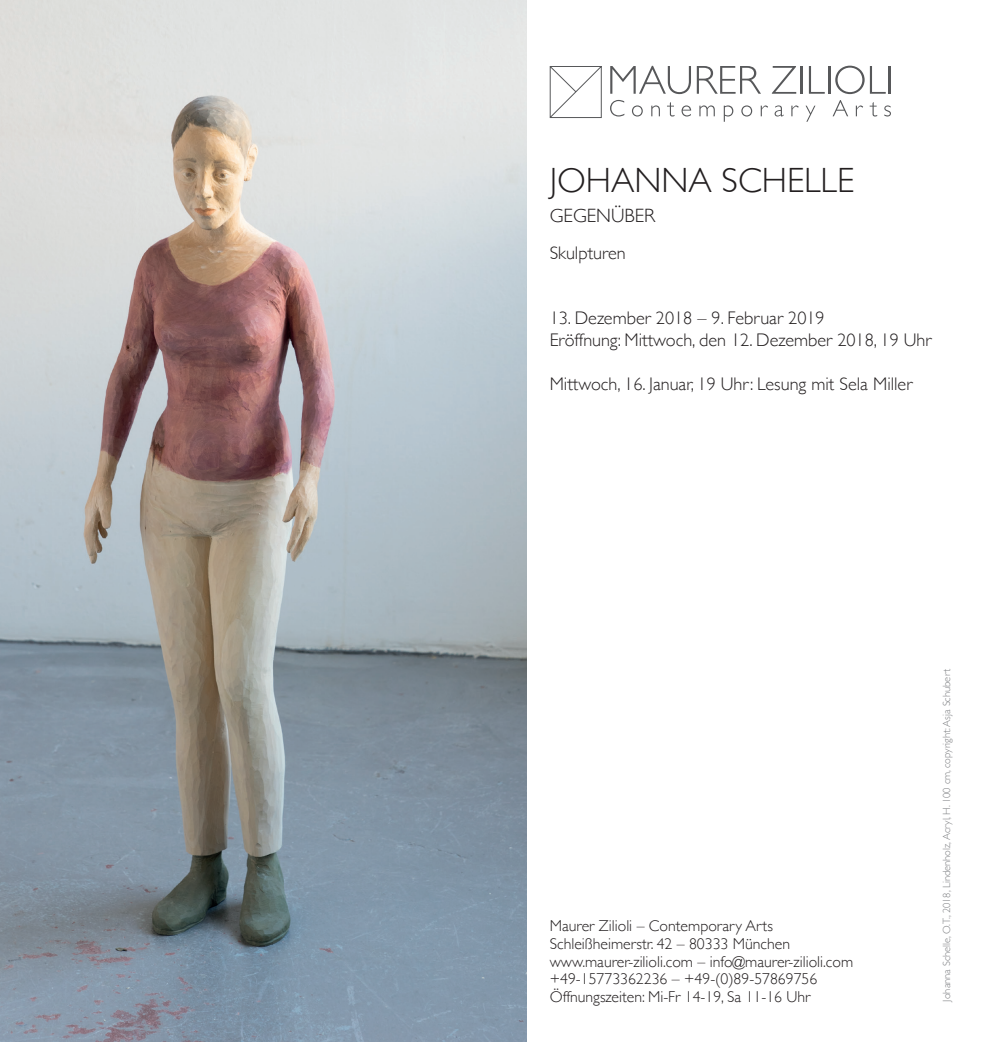
<style>
.page{position:relative;width:983px;height:1042px;background:#fff}
.page>*{position:absolute;margin:0;border:0;box-sizing:border-box;transform-origin:0 0}
.t1{font:300 35px "Gill Sans";color:#231f20}
.t2{font:300 19.25px "Gill Sans";color:#231f20}
.t3{font:300 18.2px "Gill Sans";color:#231f20}
.t4{font:300 15.75px "Gill Sans";color:#231f20}
.t5{font:300 10.5px "Gill Sans";color:#808285}
</style>
<div class="page">
<img style="left:0;top:0;width:526px;height:1042px">
<svg style="left:610px;top:66px;width:80px;height:28px"></svg>
<svg style="left:696px;top:66px;width:64px;height:28px"></svg>
<svg style="left:771px;top:66px;width:25px;height:28px"></svg>
<hr style="left:800px;top:66px;width:2px;height:28px;background:#57585a">
<svg style="left:808px;top:66px;width:16px;height:28px"></svg>
<hr style="left:827px;top:66px;width:2px;height:28px;background:#57585a">
<svg style="left:835px;top:66px;width:50px;height:28px"></svg>
<hr style="left:888px;top:66px;width:2px;height:28px;background:#57585a">
<svg style="left:549px;top:66px;width:53px;height:52px"></svg>
<svg style="left:610px;top:100px;width:14px;height:16px"></svg>
<svg style="left:632px;top:105px;width:10px;height:11px"></svg>
<svg style="left:651px;top:105px;width:8px;height:11px"></svg>
<svg style="left:667px;top:102px;width:7px;height:14px"></svg>
<svg style="left:681px;top:105px;width:10px;height:11px"></svg>
<svg style="left:699px;top:105px;width:15px;height:11px"></svg>
<svg style="left:723px;top:105px;width:10px;height:17px"></svg>
<svg style="left:741px;top:105px;width:11px;height:11px"></svg>
<svg style="left:760px;top:105px;width:7px;height:11px"></svg>
<svg style="left:774px;top:105px;width:9px;height:11px"></svg>
<svg style="left:791px;top:105px;width:7px;height:11px"></svg>
<svg style="left:805px;top:106px;width:10px;height:16px"></svg>
<svg style="left:832px;top:100px;width:16px;height:16px"></svg>
<svg style="left:855px;top:105px;width:7px;height:11px"></svg>
<svg style="left:869px;top:102px;width:8px;height:14px"></svg>
<svg style="left:884px;top:105px;width:6px;height:11px"></svg>
<p class="t1" style="left:549px;top:153px;width:306px">JOHANNA SCHELLE</p>
<p class="t2" style="left:549px;top:200px;width:107px">GEGENÜBER</p>
<p class="t3" style="left:549px;top:238px;width:78px">Skulpturen</p>
<p class="t3" style="left:549px;top:304px;width:276px">13. Dezember 2018 – 9. Februar 2019</p>
<p class="t3" style="left:549px;top:326px;width:383px">Eröffnung: Mittwoch, den 12. Dezember 2018, 19 Uhr</p>
<p class="t3" style="left:549px;top:370px;width:364px">Mittwoch, 16. Januar, 19 Uhr: Lesung mit Sela Miller</p>
<p class="t4" style="left:549px;top:914px;width:225px">Maurer Zilioli – Contemporary Arts</p>
<p class="t4" style="left:549px;top:931px;width:242px">Schleißheimerstr. 42 – 80333 München</p>
<p class="t4" style="left:549px;top:949px;width:305px">www.maurer-zilioli.com – info@maurer-zilioli.com</p>
<p class="t4" style="left:549px;top:966px;width:269px">+49-15773362236 – +49-(0)89-57869756</p>
<p class="t4" style="left:549px;top:984px;width:262px">Öffnungszeiten: Mi-Fr 14-19, Sa 11-16 Uhr</p>
<p class="t5" style="left:938px;top:1001px;width:334px;rotate:-90deg">Johanna Schelle, O.T., 2018, Lindenholz, Acryl, H. 100 cm, copyright: Asja Schubert</p>
</div>
